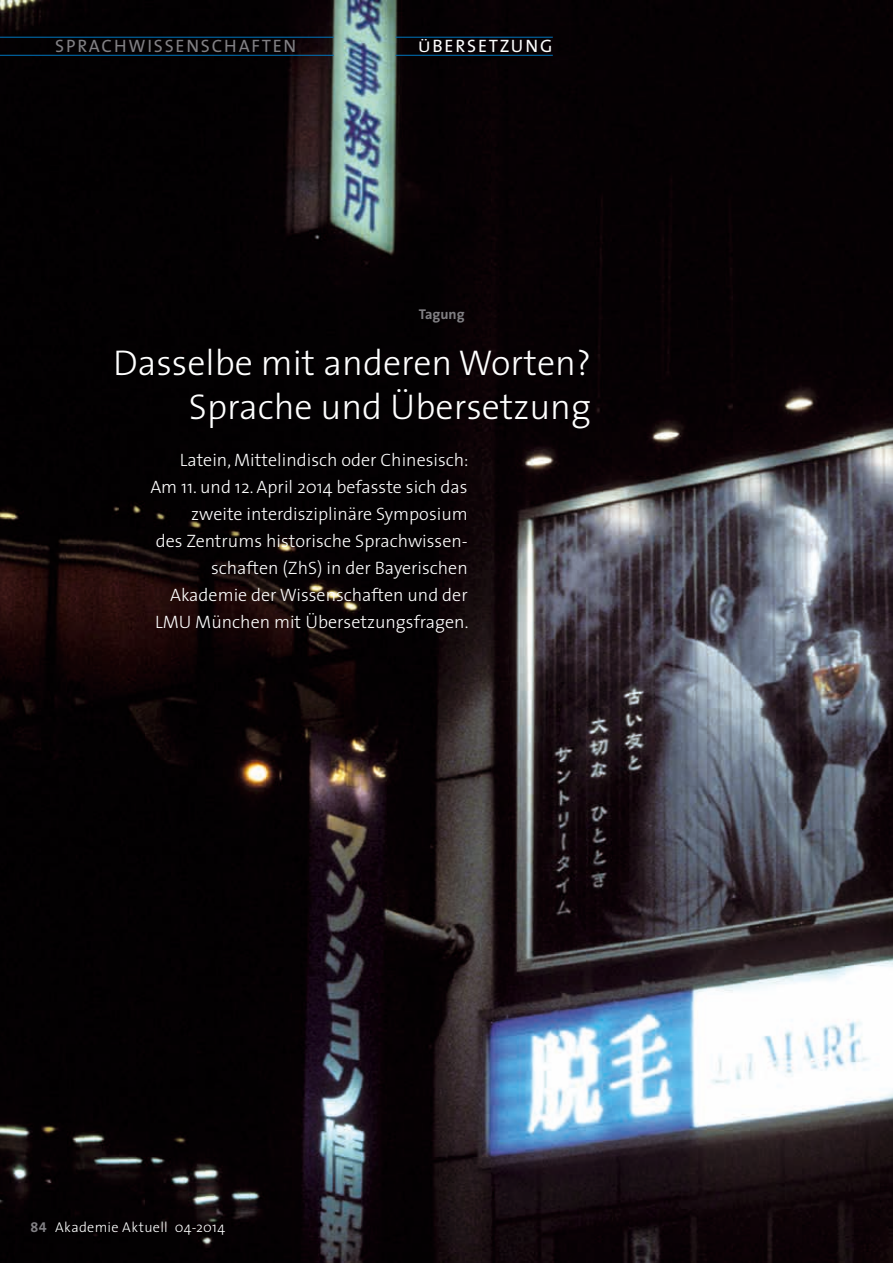
<style>
.page{position:relative;width:893px;height:1263px;background:#fff}
.page>*{position:absolute;margin:0;border:0;box-sizing:border-box;transform-origin:0 0}
.t1{font:300 36px/43.2px "The Sans";color:#fff;text-align:right}
.t2{font:300 18px/27px "The Sans";color:#fff;text-align:right}
.t3{font:18px "The Sans";letter-spacing:.1em;color:#818084}
.t4{font:18px "The Sans Caps";letter-spacing:.1em;color:#fff}
.t5{font:300 14.25px "The Sans";letter-spacing:.02em;color:#fff}
.t6{font:700 14.25px "The Sans";color:#818084}
.s1{font-size:15.45px}
.s2{font-family:"The Sans Bold Caps";font-weight:400;color:#818084}
</style>
<div class="page">
<img style="left:0;top:0;width:893px;height:1262px">
<img style="left:0;top:1262px;width:893px;height:1px">
<hr style="left:0;top:55px;width:334px;height:1px;background:#0076be">
<hr style="left:0;top:37px;width:334px;height:1px;background:#0076be">
<hr style="left:395px;top:55px;width:158px;height:1px;background:#0076be">
<hr style="left:395px;top:37px;width:158px;height:1px;background:#0076be">
<p class="t3" style="left:55px;top:31px;width:242px">SPRACHWISSENSCHAFTEN</p>
<p class="t4" style="left:418px;top:31px;width:136px"><span class="s1">Ü</span>BERSETZUNG</p>
<p class="t6" style="left:419px;top:303px;width:47px">Tagung</p>
<h1 class="t1" style="left:113px;top:340px;width:480px">Dasselbe mit anderen Worten?<br>Sprache und Übersetzung</h1>
<p class="t2" style="left:150px;top:446px;width:320px">Latein, Mittelindisch oder Chinesisch:<br>Am 11. und 12. April 2014 befasste sich das zweite interdisziplinäre Symposium<br>des Zentrums historische Sprachwissen&shy;schaften (ZhS) in der Bayerischen Akademie der Wissenschaften und der LMU München mit Übersetzungsfragen.</p>
<p class="t5" style="left:30px;top:1215px;width:196px"><span class="s2">84</span> Akademie Aktuell 04-2014</p>
</div>
